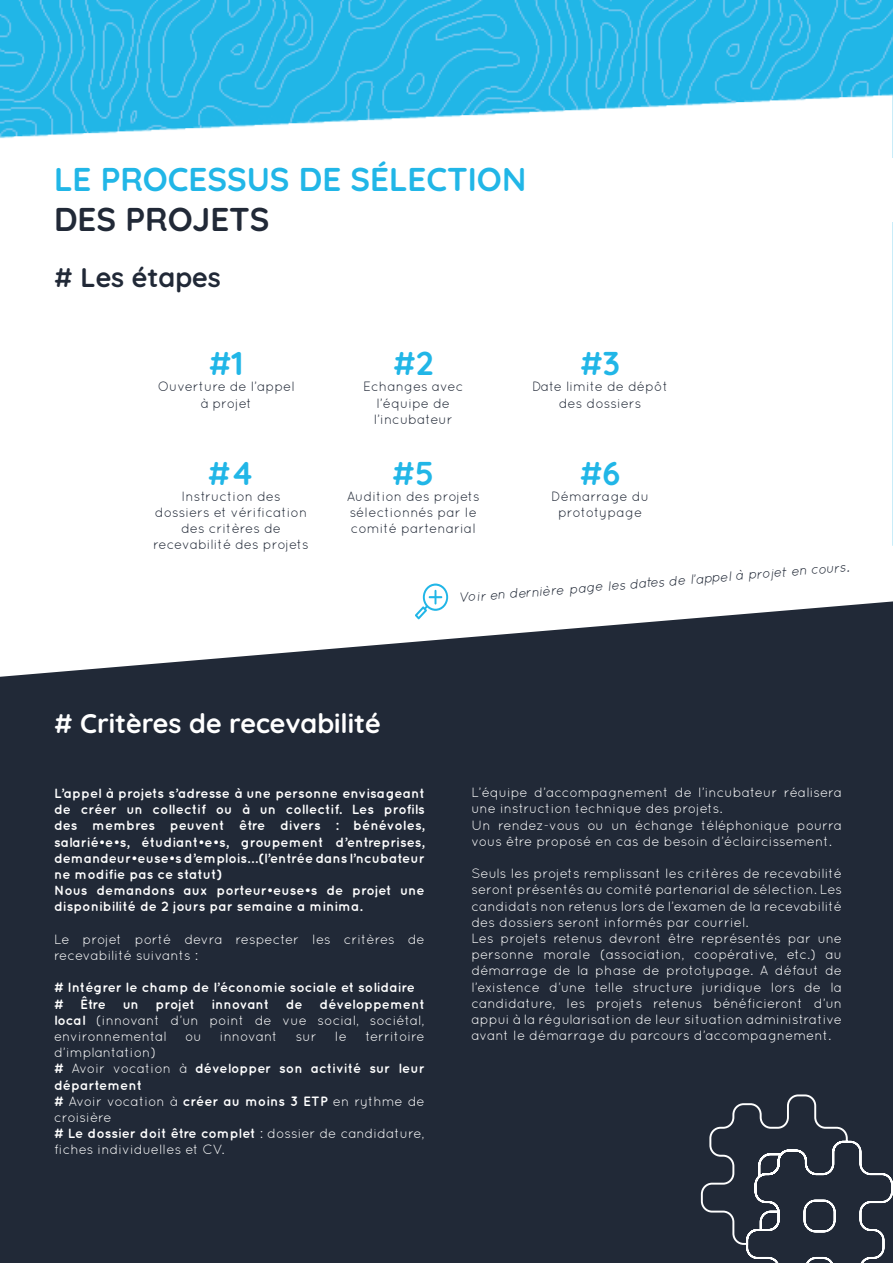
<style>
.page{position:relative;width:893px;height:1263px;background:#fff}
.page>*{position:absolute;margin:0;border:0;box-sizing:border-box;transform-origin:0 0}
.t1{font:700 33px "Quicksand";color:#21b6e7}
.t2{font:700 33px "Quicksand";color:#212937}
.t3{font:700 27px "Quicksand";color:#fff}
.t4{font:700 27px "Quicksand";color:#212937}
.t5{font:13.5px/16.2px "Quicksand";color:#fff}
.t6{font:700 13.5px/16.2px "Quicksand";color:#fff}
.t7{font:13.5px/16.2px "Quicksand";color:#212937;text-align:center}
.t8{font:italic 13.5px "Quicksand";color:#212937}
.s1{font-weight:700}
.s2{font-weight:400}
</style>
<div class="page">
<hr style="left:892px;top:0;width:1px;height:546px;background:#21b6e7">
<img style="left:0;top:0;width:893px;height:158px">
<div style="left:0;top:601px;width:893px;height:662px;background:#212937"></div>
<div style="left:862px;top:158px;width:31px;height:64px;background:#fff"></div>
<svg style="left:415px;top:583px;width:33px;height:36px"></svg>
<svg style="left:700px;top:1093px;width:193px;height:170px;background:#313845"></svg>
<p class="t1" style="left:54px;top:154px;width:474px">LE PROCESSUS DE SÉLECTION</p>
<p class="t2" style="left:54px;top:194px;width:217px">DES PROJETS</p>
<p class="t4" style="left:54px;top:257px;width:168px"># Les étapes</p>
<p class="t1" style="left:209px;top:338px;width:36px">#1</p>
<p class="t7" style="left:158px;top:378px;width:139px">Ouverture de l’appel à projet</p>
<p class="t1" style="left:208px;top:447px;width:48px">#4</p>
<p class="t7" style="left:182px;top:488px;width:101px">Instruction des</p>
<p class="t7" style="left:155px;top:504px;width:154px">dossiers et vérification des critères de</p>
<p class="t7" style="left:153px;top:536px;width:157px">recevabilité des projets</p>
<p class="t1" style="left:393px;top:338px;width:42px">#2</p>
<p class="t7" style="left:363px;top:378px;width:102px">Echanges avec l’équipe de</p>
<p class="t7" style="left:374px;top:411px;width:81px">l’incubateur</p>
<p class="t1" style="left:392px;top:447px;width:43px">#5</p>
<p class="t7" style="left:347px;top:488px;width:135px;text-align:left">Audition des projets sélectionnés par le comité partenarial</p>
<p class="t1" style="left:580px;top:338px;width:42px">#3</p>
<p class="t7" style="left:532px;top:378px;width:137px">Date limite de dépôt des dossiers</p>
<p class="t1" style="left:580px;top:447px;width:42px">#6</p>
<p class="t7" style="left:551px;top:488px;width:99px">Démarrage du</p>
<p class="t7" style="left:558px;top:504px;width:86px">prototypage</p>
<p class="t8" style="left:460px;top:588px;width:392px;rotate:-4deg">Voir en dernière page les dates de l’appel à projet en cours.</p>
<p class="t3" style="left:54px;top:702px;width:328px"># Critères de recevabilité</p>
<p class="t6" style="left:54px;top:785px;width:372px;text-align:justify">L’appel à projets s’adresse à une personne envisageant de créer un collectif ou à un collectif. Les profils des membres peuvent être divers : bénévoles, salarié·e·s, étudiant·e·s, groupement d’entreprises, demandeur·euse·s d’emplois… (l’entrée dans l’ncubateur ne modifie pas ce statut)</p>
<p class="t6" style="left:54px;top:882px;width:372px">Nous demandons aux porteur·euse·s de projet une disponibilité de 2 jours par semaine a minima.</p>
<p class="t5" style="left:54px;top:931px;width:372px">Le projet porté devra respecter les critères de recevabilité suivants :</p>
<p class="t6" style="left:54px;top:979px;width:362px"># Intégrer le champ de l’économie sociale et solidaire</p>
<p class="t5" style="left:54px;top:995px;width:372px;text-align:justify"><span class="s1"># Être un projet innovant de développement local</span> (innovant d’un point de vue social, sociétal, environnemental</p>
<p class="t5" style="left:185px;top:1028px;width:18px">ou</p>
<p class="t5" style="left:220px;top:1028px;width:59px">innovant</p>
<p class="t5" style="left:296px;top:1028px;width:22px">sur</p>
<p class="t5" style="left:335px;top:1028px;width:14px">le</p>
<p class="t5" style="left:365px;top:1028px;width:61px">territoire</p>
<p class="t5" style="left:54px;top:1044px;width:104px">d’implantation)</p>
<p class="t6" style="left:54px;top:1060px;width:372px"># <span class="s2">Avoir vocation à</span> développer son activité sur leur département</p>
<p class="t5" style="left:54px;top:1093px;width:372px"><span class="s1">#</span> Avoir vocation à <span class="s1">créer au moins 3 ETP</span> en rythme de croisière</p>
<p class="t5" style="left:54px;top:1125px;width:372px"><span class="s1"># Le dossier doit être complet</span> : dossier de candidature, fiches individuelles et CV.</p>
<p class="t5" style="left:471px;top:784px;width:372px">L’équipe d’accompagnement de l’incubateur réalisera une instruction technique des projets.</p>
<p class="t5" style="left:471px;top:817px;width:372px">Un rendez-vous ou un échange téléphonique pourra vous être proposé en cas de besoin d’éclaircissement.</p>
<p class="t5" style="left:471px;top:865px;width:372px;text-align:justify">Seuls les projets remplissant les critères de recevabilité seront présentés au comité partenarial de sélection. Les candidats non retenus lors de l’examen de la recevabilité des dossiers seront informés par courriel.</p>
<p class="t5" style="left:471px;top:930px;width:372px;text-align:justify">Les projets retenus devront être représentés par une personne morale (association, coopérative, etc.) au démarrage de la phase de prototypage. A défaut de l’existence d’une telle structure juridique lors de la candidature, les projets retenus bénéficieront d’un appui à la régularisation de leur situation administrative avant le démarrage du parcours d’accompagnement.</p>
</div>
